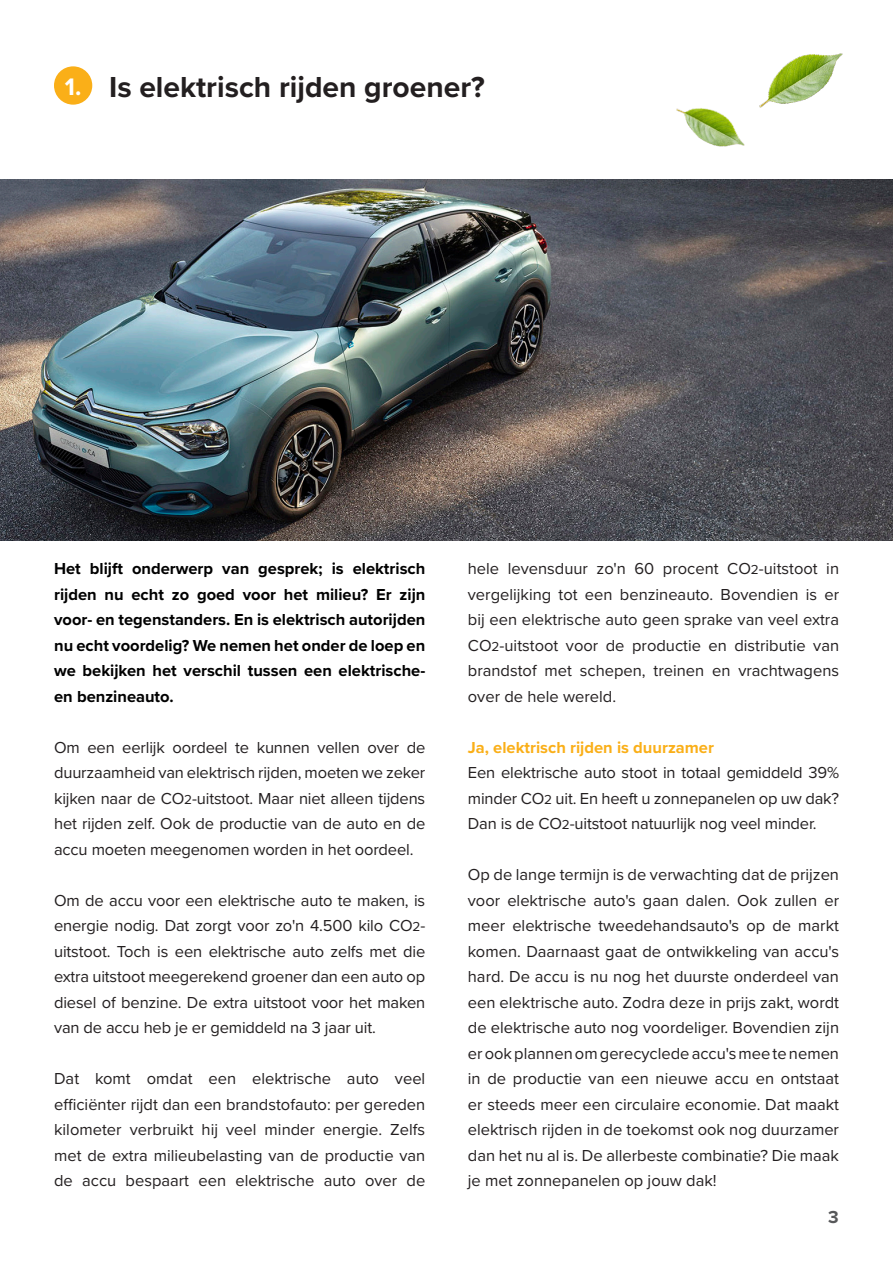
<style>
.page{position:relative;width:893px;height:1263px;background:#fff}
.page>*{position:absolute;margin:0;border:0;box-sizing:border-box;transform-origin:0 0}
.Koppen{font:700 30px "Proxima Nova";color:#231f20}
.t1{font:700 24.75px "Proxima Nova";color:#fff}
.t2{font:700 18px "Proxima Nova";color:#57585a}
.t3{font:16.5px/25.5px "Proxima Nova";letter-spacing:-.005em;color:#231f20;text-align:justify}
.t4{font:700 16.5px/25.5px "Proxima Nova";color:#000001;text-align:justify}
.t5{font:700 16.5px "Proxima Nova";color:#faaf18}
.s1{font-size:13.5px}
</style>
<div class="page">
<img style="left:0;top:179px;width:893px;height:361px">
<div style="left:54px;top:66px;width:38px;height:39px;background:#faaf18;border-radius:50%"></div>
<img style="left:676px;top:53px;width:167px;height:94px">
<p class="t1" style="left:65px;top:69px;width:18px">1.</p>
<p class="Koppen" style="left:109px;top:65px;width:377px">Is elektrisch rijden groener?</p>
<p class="t4" style="left:54px;top:556px;width:373px">Het blijft onderwerp van gesprek; is elektrisch rijden nu echt zo goed voor het milieu? Er zijn voor- en tegenstanders. En is elektrisch autorijden nu echt voordelig? We nemen het onder de loep en we bekijken het verschil tussen een elektrische&shy;en benzineauto.</p>
<p class="t3" style="left:54px;top:734px;width:373px">Om een eerlijk oordeel te kunnen vellen over de duurzaamheid van elektrisch rijden, moeten we zeker kijken naar de CO<span class="s1">2</span>-uitstoot. Maar niet alleen tijdens het rijden zelf. Ook de productie van de auto en de accu moeten meegenomen worden in het oordeel.</p>
<p class="t3" style="left:54px;top:887px;width:373px">Om de accu voor een elektrische auto te maken, is energie nodig. Dat zorgt voor zo'n 4.500 kilo CO<span class="s1">2</span>- uitstoot. Toch is een elektrische auto zelfs met die extra uitstoot meegerekend groener dan een auto op diesel of benzine. De extra uitstoot voor het maken van de accu heb je er gemiddeld na 3 jaar uit.</p>
<p class="t3" style="left:54px;top:1065px;width:373px">Dat komt omdat een elektrische auto veel efficiënter rijdt dan een brandstofauto: per gereden kilometer verbruikt hij veel minder energie. Zelfs met de extra milieubelasting van de productie van de accu bespaart een elektrische auto over de</p>
<p class="t3" style="left:468px;top:555px;width:373px">hele levensduur zo'n 60 procent CO<span class="s1">2</span>-uitstoot in vergelijking tot een benzineauto. Bovendien is er bij een elektrische auto geen sprake van veel extra CO<span class="s1">2</span>-uitstoot voor de productie en distributie van brandstof met schepen, treinen en vrachtwagens over de hele wereld.</p>
<p class="t5" style="left:468px;top:735px;width:248px">Ja, elektrisch rijden is duurzamer</p>
<p class="t3" style="left:468px;top:759px;width:373px">Een elektrische auto stoot in totaal gemiddeld 39% minder CO<span class="s1">2</span> uit. En heeft u zonnepanelen op uw dak?<br>Dan is de CO<span class="s1">2</span>-uitstoot natuurlijk nog veel minder.</p>
<p class="t3" style="left:468px;top:861px;width:373px">Op de lange termijn is de verwachting dat de prijzen voor elektrische auto's gaan dalen. Ook zullen er meer elektrische tweedehandsauto's op de markt komen. Daarnaast gaat de ontwikkeling van accu's hard. De accu is nu nog het duurste onderdeel van een elektrische auto. Zodra deze in prijs zakt, wordt de elektrische auto nog voordeliger. Bovendien zijn er ook plannen om gerecyclede accu's mee te nemen in de productie van een nieuwe accu en ontstaat er steeds meer een circulaire economie. Dat maakt elektrisch rijden in de toekomst ook nog duurzamer dan het nu al is. De allerbeste combinatie? Die maak je met zonnepanelen op jouw dak!</p>
<p class="t2" style="left:828px;top:1204px;width:12px">3</p>
</div>
